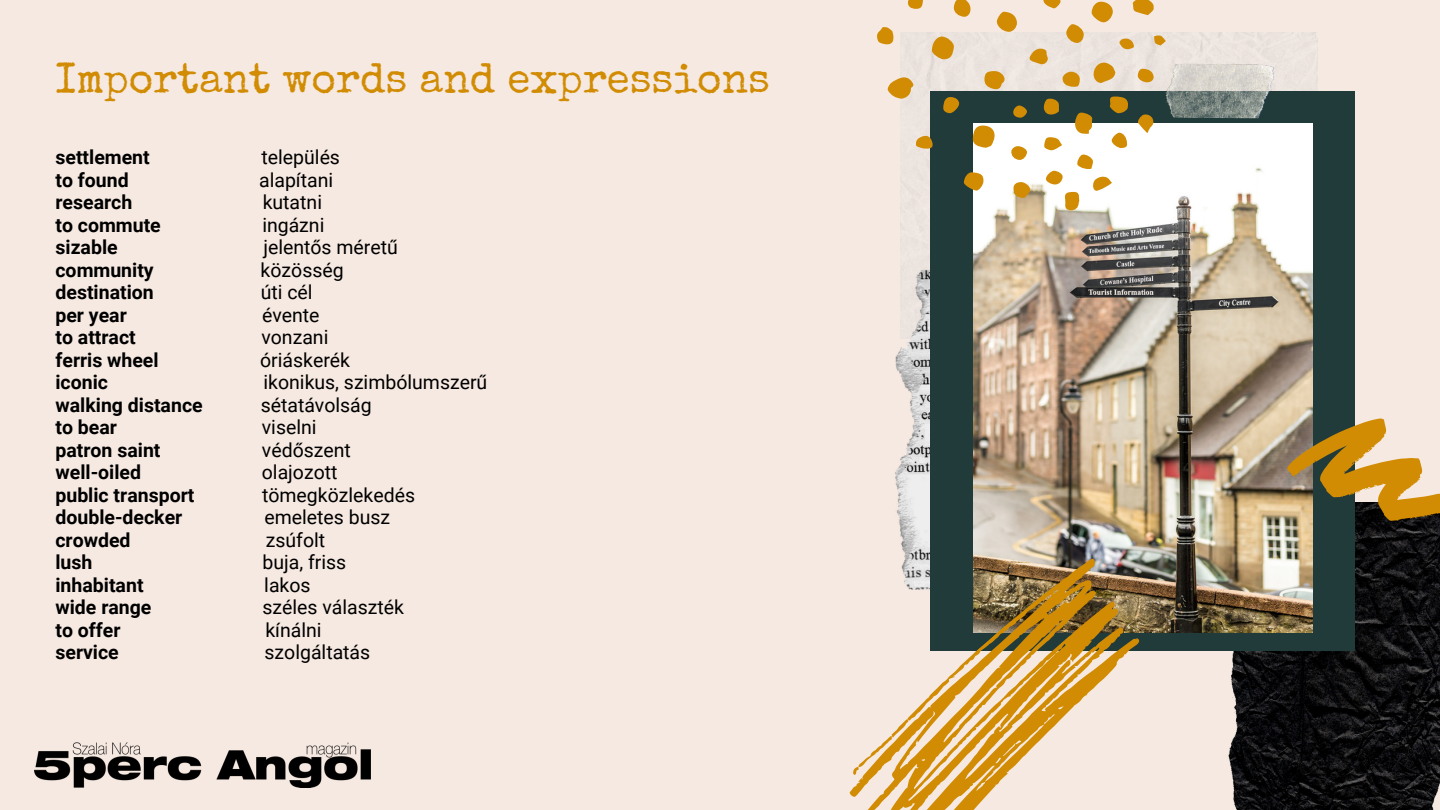
<style>
.page{position:relative;width:1440px;height:810px;background:#f6e9e1}
.page>*{position:absolute;margin:0;border:0;box-sizing:border-box;transform-origin:0 0}
.t1{font:42px "Special Elite";color:#d18c03}
.t2{font:19.5px "Roboto";color:#000}
.t3{font:700 19.5px "Roboto";color:#000}
</style>
<div class="page">
<div style="left:900px;top:32px;width:418px;height:238px;background:#ece4df"></div>
<img style="left:1228px;top:521px;width:212px;height:289px">
<img style="left:895px;top:270px;width:36px;height:282px">
<div style="left:931px;top:91px;width:424px;height:560px;background:#213b3b"></div>
<img style="left:34px;top:743px;width:336px;height:45px">
<img style="left:1151px;top:59px;width:131px;height:60px">
<img style="left:973px;top:124px;width:339px;height:508px">
<svg style="left:849px;top:552px;width:321px;height:258px"></svg>
<svg style="left:851px;top:719px;width:60px;height:56px"></svg>
<svg style="left:1287px;top:419px;width:153px;height:102px"></svg>
<svg style="left:973px;top:126px;width:22px;height:22px"></svg>
<svg style="left:887px;top:77px;width:28px;height:22px"></svg>
<svg style="left:932px;top:36px;width:22px;height:23px"></svg>
<svg style="left:1091px;top:61px;width:24px;height:22px"></svg>
<svg style="left:1092px;top:1px;width:21px;height:22px"></svg>
<svg style="left:997px;top:11px;width:20px;height:21px"></svg>
<svg style="left:1073px;top:113px;width:21px;height:21px"></svg>
<svg style="left:984px;top:71px;width:21px;height:19px"></svg>
<svg style="left:964px;top:172px;width:20px;height:19px"></svg>
<svg style="left:1132px;top:0;width:22px;height:15px"></svg>
<svg style="left:1109px;top:97px;width:19px;height:16px"></svg>
<svg style="left:1066px;top:24px;width:18px;height:19px"></svg>
<svg style="left:954px;top:0;width:16px;height:17px"></svg>
<svg style="left:1065px;top:192px;width:15px;height:18px"></svg>
<svg style="left:877px;top:27px;width:16px;height:18px"></svg>
<svg style="left:1063px;top:72px;width:17px;height:15px"></svg>
<svg style="left:1043px;top:0;width:17px;height:9px"></svg>
<svg style="left:1028px;top:48px;width:20px;height:17px"></svg>
<svg style="left:1014px;top:182px;width:16px;height:16px"></svg>
<svg style="left:1043px;top:98px;width:16px;height:17px"></svg>
<svg style="left:943px;top:97px;width:16px;height:16px"></svg>
<svg style="left:1137px;top:114px;width:17px;height:19px"></svg>
<svg style="left:908px;top:0;width:15px;height:9px"></svg>
<svg style="left:916px;top:135px;width:17px;height:14px"></svg>
<svg style="left:1092px;top:176px;width:20px;height:15px"></svg>
<svg style="left:1076px;top:154px;width:17px;height:16px"></svg>
<svg style="left:1112px;top:133px;width:16px;height:15px"></svg>
<svg style="left:1043px;top:136px;width:19px;height:15px"></svg>
<svg style="left:1046px;top:171px;width:17px;height:14px"></svg>
<svg style="left:1138px;top:69px;width:16px;height:14px"></svg>
<svg style="left:1011px;top:146px;width:16px;height:14px"></svg>
<svg style="left:1013px;top:106px;width:14px;height:12px"></svg>
<svg style="left:1119px;top:38px;width:15px;height:13px"></svg>
<svg style="left:1154px;top:36px;width:12px;height:10px"></svg>
<h1 class="t1" style="left:55px;top:63px;width:716px">Important words and expressions</h1>
<p class="t3" style="left:55px;top:146px;width:96px">settlement</p>
<p class="t2" style="left:262px;top:146px;width:80px">település</p>
<p class="t3" style="left:55px;top:169px;width:75px">to found</p>
<p class="t2" style="left:259px;top:169px;width:76px">alapítani</p>
<p class="t3" style="left:55px;top:191px;width:78px">research</p>
<p class="t2" style="left:263px;top:191px;width:61px">kutatni</p>
<p class="t3" style="left:55px;top:214px;width:107px">to commute</p>
<p class="t2" style="left:262px;top:214px;width:64px">ingázni</p>
<p class="t3" style="left:55px;top:236px;width:64px">sizable</p>
<p class="t2" style="left:263px;top:236px;width:136px">jelentős méretű</p>
<p class="t3" style="left:55px;top:259px;width:100px">community</p>
<p class="t2" style="left:261px;top:259px;width:85px">közösség</p>
<p class="t3" style="left:55px;top:281px;width:100px">destination</p>
<p class="t2" style="left:261px;top:281px;width:53px">úti cél</p>
<p class="t3" style="left:55px;top:304px;width:73px">per year</p>
<p class="t2" style="left:262px;top:304px;width:59px">évente</p>
<p class="t3" style="left:55px;top:326px;width:82px">to attract</p>
<p class="t2" style="left:261px;top:326px;width:69px">vonzani</p>
<p class="t3" style="left:55px;top:349px;width:105px">ferris wheel</p>
<p class="t2" style="left:260px;top:349px;width:92px">óriáskerék</p>
<p class="t3" style="left:55px;top:371px;width:54px">iconic</p>
<p class="t2" style="left:264px;top:371px;width:225px">ikonikus, szimbólumszerű</p>
<p class="t3" style="left:55px;top:394px;width:149px">walking distance</p>
<p class="t2" style="left:261px;top:394px;width:113px">sétatávolság</p>
<p class="t3" style="left:55px;top:416px;width:63px">to bear</p>
<p class="t2" style="left:262px;top:416px;width:56px">viselni</p>
<p class="t3" style="left:55px;top:439px;width:107px">patron saint</p>
<p class="t2" style="left:262px;top:439px;width:90px">védőszent</p>
<p class="t3" style="left:55px;top:461px;width:87px">well-oiled</p>
<p class="t2" style="left:262px;top:461px;width:77px">olajozott</p>
<p class="t3" style="left:55px;top:484px;width:140px">public transport</p>
<p class="t2" style="left:262px;top:484px;width:154px">tömegközlekedés</p>
<p class="t3" style="left:55px;top:506px;width:128px">double-decker</p>
<p class="t2" style="left:264px;top:506px;width:127px">emeletes busz</p>
<p class="t3" style="left:55px;top:529px;width:77px">crowded</p>
<p class="t2" style="left:266px;top:529px;width:61px">zsúfolt</p>
<p class="t3" style="left:55px;top:551px;width:38px">lush</p>
<p class="t2" style="left:262px;top:551px;width:85px">buja, friss</p>
<p class="t3" style="left:55px;top:574px;width:90px">inhabitant</p>
<p class="t2" style="left:264px;top:574px;width:48px">lakos</p>
<p class="t3" style="left:55px;top:596px;width:97px">wide range</p>
<p class="t2" style="left:263px;top:596px;width:143px">széles választék</p>
<p class="t3" style="left:55px;top:619px;width:67px">to offer</p>
<p class="t2" style="left:265px;top:619px;width:58px">kínálni</p>
<p class="t3" style="left:55px;top:641px;width:65px">service</p>
<p class="t2" style="left:265px;top:641px;width:107px">szolgáltatás</p>
</div>
